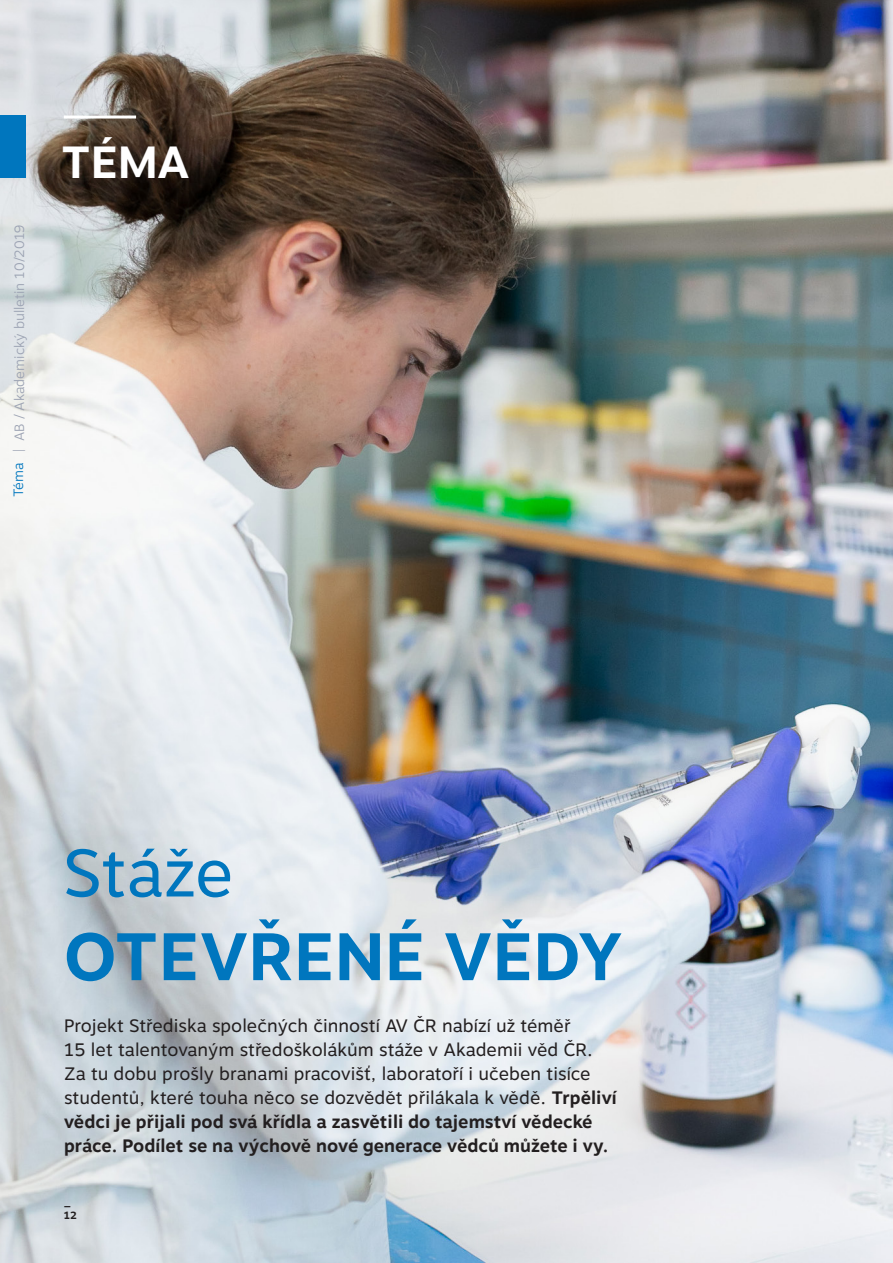
<style>
.page{position:relative;width:893px;height:1263px;background:#fff}
.page>*{position:absolute;margin:0;border:0;box-sizing:border-box;transform-origin:0 0}
.Headline{font:700 66.9px "Motiva Sans";letter-spacing:.01em;color:#0076be}
.Headline-2{font:66.9px "Motiva Sans";letter-spacing:-.005em;color:#0076be}
.t1{font:700 45px "Motiva Sans";color:#fff}
.Perex{font:18px/24px "Motiva Sans";color:#231f20}
.t2{font:300 13.5px "Motiva Sans";color:#9ca3b3}
.t3{font:300 13.5px "Motiva Sans";color:#0076be}
.t4{font:700 10.5px/12.6px "Motiva Sans";color:#231f20}
.s1{font-weight:700}
</style>
<div class="page">
<img style="left:0;top:0;width:893px;height:1263px">
<div style="left:0;top:116px;width:26px;height:62px;background:#0076be"></div>
<hr style="left:64px;top:116px;width:72px;height:3px;background:#fff">
<p class="t2" style="left:9px;top:452px;width:229px;rotate:-90deg">| AB / Akademický bulletin 10/2019</p>
<p class="t3" style="left:8px;top:497px;width:36px;rotate:-90deg">Téma</p>
<p class="t3" style="left:9px;top:511px;width:53px;rotate:-90deg">Editori l</p>
<p class="t1" style="left:61px;top:129px;width:131px">TÉMA</p>
<p class="Headline-2" style="left:63px;top:824px;width:173px">Stáže</p>
<p class="Headline" style="left:63px;top:907px;width:561px">OTEVŘENÉ VĚDY</p>
<p class="Perex" style="left:64px;top:1013px;width:554px">Projekt Střediska společných činností AV ČR nabízí už téměř<br>15 let talentovaným středoškolákům stáže v Akademii věd ČR.<br>Za tu dobu prošly branami pracovišť, laboratoří i učeben tisíce studentů, které touha něco se dozvědět přilákala k vědě. <span class="s1">Trpěliví vědci je přijali pod svá křídla a zasvětili do tajemství vědecké práce. Podílet se na výchově nové generace vědců můžete i vy.</span></p>
<p class="t4" style="left:64px;top:1196px;width:15px">_<br>12</p>
</div>
